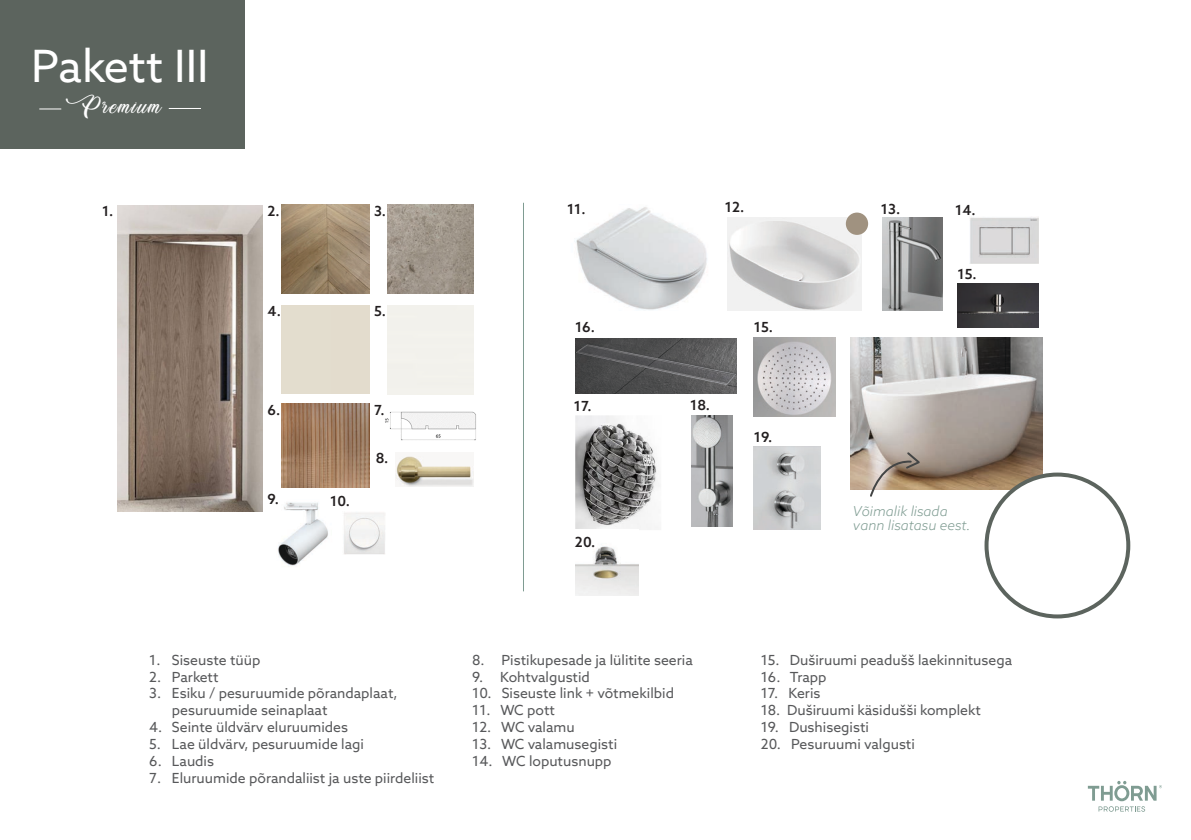
<style>
.page{position:relative;width:1191px;height:840px;background:#fff}
.page>*{position:absolute;margin:0;border:0;box-sizing:border-box;transform-origin:0 0}
.t1{font:44.8px "Azo Sans";color:#fff}
.t2{font:23.6px "Weather Sunday Personal Use";letter-spacing:.05em;color:#fff}
.t3{font:14px/16.8px "Azo Sans";color:#57585a}
.t4{font:500 14px "Azo Sans";color:#231f20}
.t5{font:italic 300 13.8px/13.8px "Azo Sans";color:#7f9c92}
</style>
<div class="page">
<div style="left:0;top:0;width:244px;height:149px;background:#5c645e"></div>
<svg style="left:39px;top:108px;width:22px;height:1px"></svg>
<hr style="left:169px;top:108px;width:32px;height:1px;background:#fff">
<img style="left:883px;top:217px;width:59px;height:93px">
<img style="left:576px;top:207px;width:131px;height:103px">
<img style="left:385px;top:411px;width:91px;height:30px">
<img style="left:575px;top:415px;width:85px;height:115px">
<img style="left:388px;top:204px;width:85px;height:89px">
<img style="left:281px;top:403px;width:88px;height:84px">
<img style="left:727px;top:217px;width:135px;height:93px">
<div style="left:846px;top:212px;width:22px;height:23px;background:#a09280;border-radius:50%"></div>
<img style="left:754px;top:446px;width:66px;height:83px">
<img style="left:691px;top:415px;width:42px;height:111px">
<img style="left:754px;top:337px;width:81px;height:79px">
<img style="left:957px;top:283px;width:82px;height:44px">
<img style="left:969px;top:217px;width:70px;height:47px">
<img style="left:575px;top:338px;width:162px;height:55px">
<img style="left:118px;top:205px;width:145px;height:306px">
<img style="left:396px;top:456px;width:77px;height:30px">
<img style="left:344px;top:512px;width:41px;height:42px">
<img style="left:575px;top:529px;width:63px;height:66px">
<img style="left:278px;top:502px;width:50px;height:64px">
<img style="left:281px;top:204px;width:89px;height:89px">
<img style="left:850px;top:337px;width:192px;height:152px">
<svg style="left:869px;top:450px;width:53px;height:47px;background:#b7a899"></svg>
<hr style="left:523px;top:203px;width:1px;height:388px;background:#7f9c92">
<svg style="left:1087px;top:781px;width:75px;height:30px"></svg>
<div style="left:986px;top:474px;width:142px;height:142px;background:#fff;border-radius:50%"></div>
<div style="left:984px;top:472px;width:146px;height:146px;border:4px solid #5c645e;border-radius:50%"></div>
<h1 class="t1" style="left:31px;top:37px;width:179px">Pakett III</h1>
<h2 class="t2" style="left:66px;top:91px;width:97px">Premium</h2>
<p class="t4" style="left:102px;top:201px;width:13px">1.</p>
<p class="t4" style="left:268px;top:201px;width:14px">2.</p>
<p class="t4" style="left:374px;top:201px;width:14px">3.</p>
<p class="t4" style="left:268px;top:301px;width:15px">4.</p>
<p class="t4" style="left:374px;top:301px;width:13px">5.</p>
<p class="t4" style="left:268px;top:400px;width:14px">6.</p>
<p class="t4" style="left:374px;top:400px;width:12px">7.</p>
<p class="t4" style="left:376px;top:448px;width:14px">8.</p>
<p class="t4" style="left:268px;top:489px;width:13px">9.</p>
<p class="t4" style="left:330px;top:491px;width:21px">10.</p>
<p class="t4" style="left:567px;top:199px;width:20px">11.</p>
<p class="t4" style="left:725px;top:198px;width:21px">12.</p>
<p class="t4" style="left:881px;top:199px;width:21px">13.</p>
<p class="t4" style="left:955px;top:201px;width:22px">14.</p>
<p class="t4" style="left:575px;top:318px;width:21px">16.</p>
<p class="t4" style="left:754px;top:318px;width:21px">15.</p>
<p class="t4" style="left:574px;top:396px;width:19px">17.</p>
<p class="t4" style="left:690px;top:395px;width:21px">18.</p>
<p class="t4" style="left:575px;top:532px;width:22px">20.</p>
<p class="t4" style="left:754px;top:427px;width:20px">19.</p>
<p class="t4" style="left:957px;top:264px;width:21px">15.</p>
<p class="t5" style="left:853px;top:504px;width:119px">Võimalik lisada vann lisatasu eest.</p>
<p class="t3" style="left:149px;top:650px;width:113px">1. Siseuste tüüp</p>
<p class="t3" style="left:149px;top:667px;width:71px">2. Parkett</p>
<p class="t3" style="left:172px;top:684px;width:227px;text-indent:-23px">3. Esiku / pesuruumide põrandaplaat, pesuruumide seinaplaat</p>
<p class="t3" style="left:149px;top:718px;width:200px">4. Seinte üldvärv eluruumides</p>
<p class="t3" style="left:149px;top:734px;width:216px">5. Lae üldvärv, pesuruumide lagi</p>
<p class="t3" style="left:149px;top:751px;width:66px">6. Laudis</p>
<p class="t3" style="left:149px;top:768px;width:286px">7. Eluruumide põrandaliist ja uste piirdeliist</p>
<p class="t3" style="left:472px;top:650px;width:222px">8. Pistikupesade ja lülitite seeria</p>
<p class="t3" style="left:472px;top:667px;width:119px">9. Kohtvalgustid</p>
<p class="t3" style="left:472px;top:684px;width:203px">10. Siseuste link + võtmekilbid</p>
<p class="t3" style="left:472px;top:701px;width:84px">11. WC pott</p>
<p class="t3" style="left:472px;top:718px;width:104px">12. WC valamu</p>
<p class="t3" style="left:472px;top:734px;width:146px">13. WC valamusegisti</p>
<p class="t3" style="left:472px;top:751px;width:141px">14. WC loputusnupp</p>
<p class="t3" style="left:761px;top:650px;width:253px">15. Duširuumi peadušš laekinnitusega</p>
<p class="t3" style="left:761px;top:667px;width:67px">16. Trapp</p>
<p class="t3" style="left:761px;top:684px;width:61px">17. Keris</p>
<p class="t3" style="left:761px;top:701px;width:222px">18. Duširuumi käsidušši komplekt</p>
<p class="t3" style="left:761px;top:718px;width:110px">19. Dushisegisti</p>
<p class="t3" style="left:761px;top:734px;width:156px">20. Pesuruumi valgusti</p>
</div>
